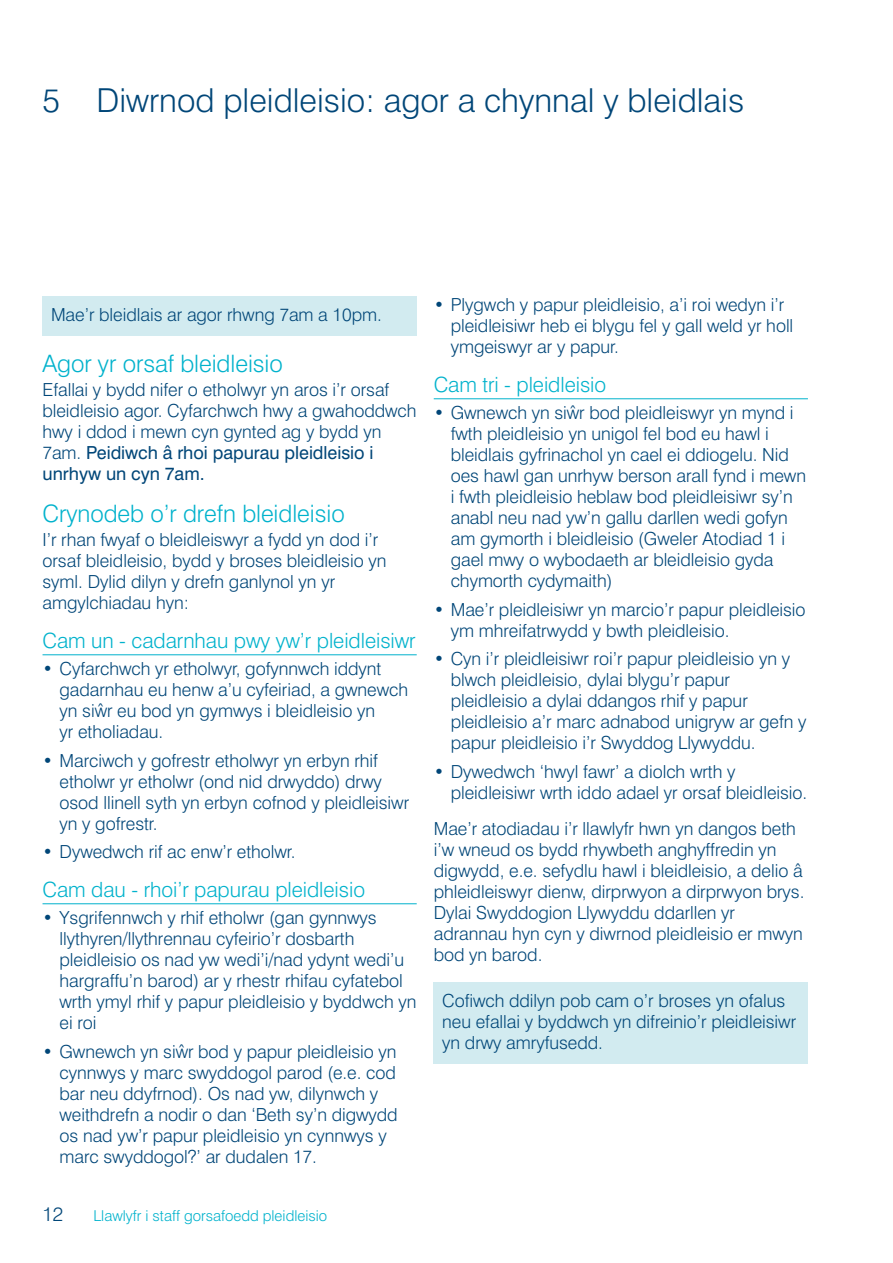
<style>
.page{position:relative;width:893px;height:1263px;background:#fff}
.page>*{position:absolute;margin:0;border:0;box-sizing:border-box;transform-origin:0 0}
.t1{font:300 33px "Swiss 721 BT";color:#004678}
.t2{font:300 24px "Swiss 721 BT";letter-spacing:-.005em;color:#00b2cc}
.t3{font:300 21px "Swiss 721 BT";letter-spacing:-.005em;color:#00b2cc}
.t4{font:300 19.5px "Swiss 721 BT";color:#004678}
.t5{font:300 18px/21px "Swiss 721 BT";letter-spacing:-.005em;color:#004678}
.t6{font:300 15px "Swiss 721 BT";color:#00b2cc}
.s1{font-weight:400}
</style>
<div class="page">
<hr style="left:43px;top:654px;width:374px;height:1px;background:#00b2cc">
<hr style="left:43px;top:903px;width:374px;height:1px;background:#00b2cc">
<div style="left:43px;top:296px;width:374px;height:40px;background:#d2ebf0"></div>
<hr style="left:434px;top:398px;width:374px;height:1px;background:#00b2cc">
<div style="left:434px;top:982px;width:374px;height:82px;background:#d2ebf0"></div>
<h1 class="t1" style="left:43px;top:80px;width:703px">5 Diwrnod pleidleisio: agor a chynnal y bleidlais</h1>
<p class="t5" style="left:51px;top:304px;width:332px">Mae’r bleidlais ar agor rhwng 7am a 10pm.</p>
<h2 class="t2" style="left:43px;top:349px;width:242px">Agor yr orsaf bleidleisio</h2>
<p class="t5" style="left:43px;top:379px;width:375px">Efallai y bydd nifer o etholwyr yn aros i’r orsaf bleidleisio agor. Cyfarchwch hwy a gwahoddwch hwy i ddod i mewn cyn gynted ag y bydd yn 7am. <span class="s1">Peidiwch â rhoi papurau pleidleisio i unrhyw un cyn 7am.</span></p>
<h2 class="t2" style="left:43px;top:499px;width:304px">Crynodeb o’r drefn bleidleisio</h2>
<p class="t5" style="left:43px;top:529px;width:345px">I’r rhan fwyaf o bleidleiswyr a fydd yn dod i’r orsaf bleidleisio, bydd y broses bleidleisio yn syml. Dylid dilyn y drefn ganlynol yn yr amgylchiadau hyn:</p>
<p class="t3" style="left:43px;top:628px;width:375px">Cam un - cadarnhau pwy yw’r pleidleisiwr</p>
<p class="t5" style="left:60px;top:658px;width:350px;text-indent:-17px">• Cyfarchwch yr etholwyr, gofynnwch iddynt gadarnhau eu henw a’u cyfeiriad, a gwnewch yn siwˆr eu bod yn gymwys i bleidleisio yn<br>yr etholiadau.</p>
<p class="t5" style="left:60px;top:750px;width:351px;text-indent:-17px">• Marciwch y gofrestr etholwyr yn erbyn rhif etholwr yr etholwr (ond nid drwyddo) drwy osod llinell syth yn erbyn cofnod y pleidleisiwr yn y gofrestr.</p>
<p class="t5" style="left:43px;top:841px;width:255px">• Dywedwch rif ac enw’r etholwr.</p>
<p class="t3" style="left:43px;top:877px;width:324px">Cam dau - rhoi’r papurau pleidleisio</p>
<p class="t5" style="left:60px;top:907px;width:358px;text-indent:-17px">• Ysgrifennwch y rhif etholwr (gan gynnwys llythyren/llythrennau cyfeirio’r dosbarth pleidleisio os nad yw wedi’i/nad ydynt wedi’u hargraffu’n barod) ar y rhestr rhifau cyfatebol wrth ymyl rhif y papur pleidleisio y byddwch yn ei roi</p>
<p class="t5" style="left:60px;top:1040px;width:340px;text-indent:-17px">• Gwnewch yn siwˆr bod y papur pleidleisio yn cynnwys y marc swyddogol parod (e.e. cod bar neu ddyfrnod). Os nad yw, dilynwch y weithdrefn a nodir o dan ‘Beth sy’n digwydd os nad yw’r papur pleidleisio yn cynnwys y marc swyddogol?’ ar dudalen 17.</p>
<p class="t4" style="left:43px;top:1202px;width:22px">12</p>
<p class="t6" style="left:94px;top:1207px;width:235px">Llawlyfr i staff gorsafoedd pleidleisio</p>
<p class="t5" style="left:451px;top:294px;width:344px;text-indent:-17px">• Plygwch y papur pleidleisio, a’i roi wedyn i’r pleidleisiwr heb ei blygu fel y gall weld yr holl ymgeiswyr ar y papur.</p>
<p class="t3" style="left:434px;top:372px;width:174px">Cam tri - pleidleisio</p>
<p class="t5" style="left:451px;top:402px;width:357px;text-indent:-17px">• Gwnewch yn siwˆr bod pleidleiswyr yn mynd i fwth pleidleisio yn unigol fel bod eu hawl i bleidlais gyfrinachol yn cael ei ddiogelu. Nid oes hawl gan unrhyw berson arall fynd i mewn i fwth pleidleisio heblaw bod pleidleisiwr sy’n anabl neu nad yw’n gallu darllen wedi gofyn am gymorth i bleidleisio (Gweler Atodiad 1 i gael mwy o wybodaeth ar bleidleisio gyda chymorth cydymaith)</p>
<p class="t5" style="left:451px;top:599px;width:356px;text-indent:-17px">• Mae’r pleidleisiwr yn marcio’r papur pleidleisio ym mhreifatrwydd y bwth pleidleisio.</p>
<p class="t5" style="left:451px;top:648px;width:357px;text-indent:-17px">• Cyn i’r pleidleisiwr roi’r papur pleidleisio yn y blwch pleidleisio, dylai blygu’r papur pleidleisio a dylai ddangos rhif y papur pleidleisio a’r marc adnabod unigryw ar gefn y papur pleidleisio i’r Swyddog Llywyddu.</p>
<p class="t5" style="left:451px;top:761px;width:358px;text-indent:-17px">• Dywedwch ‘hwyl fawr’ a diolch wrth y pleidleisiwr wrth iddo adael yr orsaf bleidleisio.</p>
<p class="t5" style="left:434px;top:818px;width:372px">Mae’r atodiadau i’r llawlyfr hwn yn dangos beth i’w wneud os bydd rhywbeth anghyffredin yn digwydd, e.e. sefydlu hawl i bleidleisio, a delio â phleidleiswyr dienw, dirprwyon a dirprwyon brys.<br>Dylai Swyddogion Llywyddu ddarllen yr adrannau hyn cyn y diwrnod pleidleisio er mwyn bod yn barod.</p>
<p class="t5" style="left:442px;top:990px;width:355px">Cofiwch ddilyn pob cam o’r broses yn ofalus neu efallai y byddwch yn difreinio’r pleidleisiwr yn drwy amryfusedd.</p>
</div>
